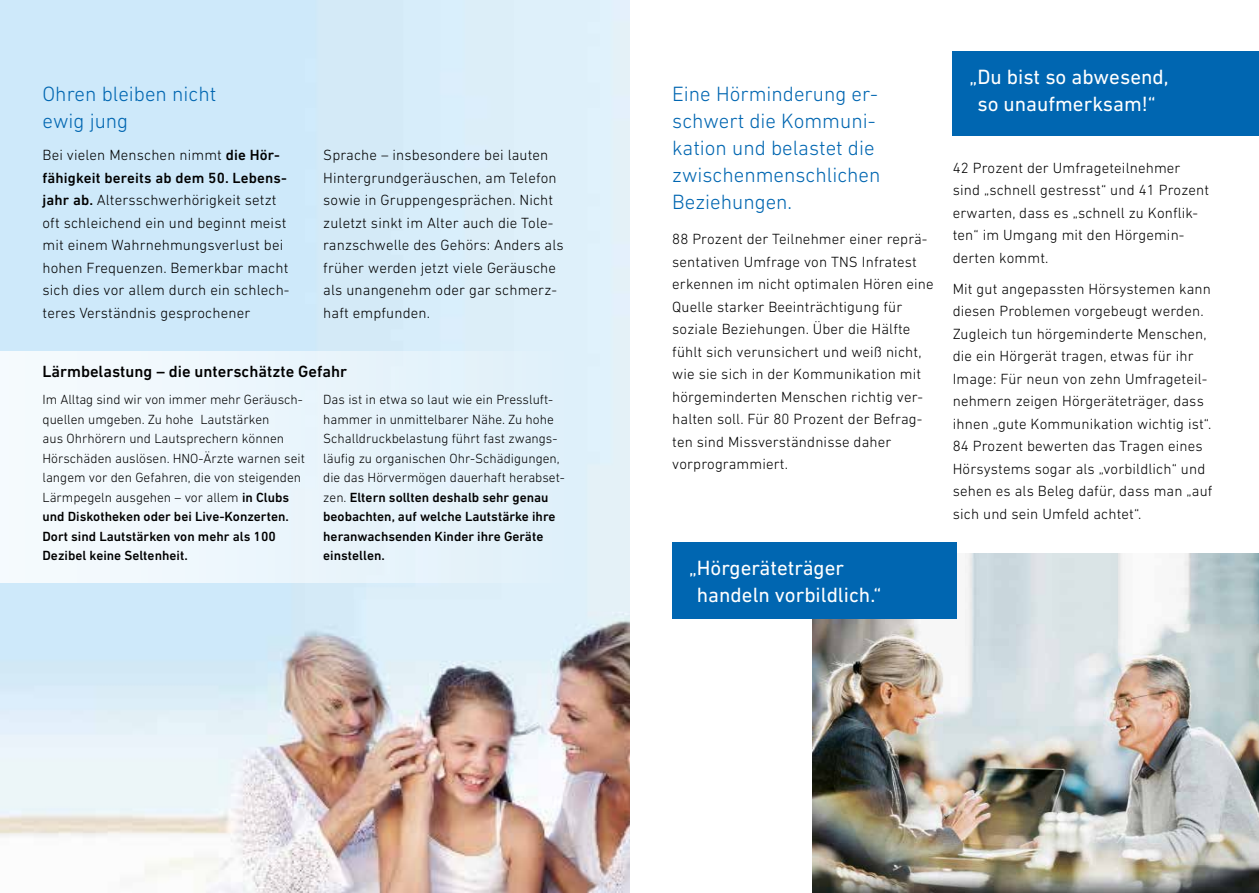
<style>
.page{position:relative;width:1259px;height:893px;background:#fff}
.page>*{position:absolute;margin:0;border:0;box-sizing:border-box;transform-origin:0 0}
.t1{font:300 21px/27px "DIN Next LT Pro";color:#0066b1}
.t2{font:21px/27px "DIN Next LT Pro";color:#fff;text-align:center}
.t3{font:500 16.5px "DIN Next LT Pro";color:#000}
.t4{font:300 15px/22.5px "DIN Next LT Pro";letter-spacing:.01em;color:#000}
.t5{font:300 13.5px/19.5px "DIN Next LT Pro";color:#000}
.s1{font-weight:500}
</style>
<div class="page">
<img style="left:0;top:0;width:629px;height:893px">
<div style="left:0;top:351px;width:587px;height:232px;background:#eaf5fc"></div>
<div style="left:952px;top:51px;width:307px;height:84px;background:#0066b1"></div>
<img style="left:812px;top:553px;width:447px;height:340px">
<div style="left:672px;top:542px;width:285px;height:77px;background:#0066b1"></div>
<h1 class="t1" style="left:43px;top:80px;width:175px">Ohren bleiben nicht ewig jung</h1>
<p class="t4" style="left:43px;top:144px;width:248px">Bei vielen Menschen nimmt <span class="s1">die Hör&shy;fähigkeit bereits ab dem 50. Lebens&shy;jahr ab.</span> Altersschwerhörigkeit setzt oft schleichend ein und beginnt meist mit einem Wahrnehmungsverlust bei hohen Frequenzen. Bemerkbar macht sich dies vor allem durch ein schlech&shy;teres Verständnis gesprochener</p>
<p class="t4" style="left:323px;top:144px;width:242px">Sprache – insbesondere bei lauten Hintergrundgeräuschen, am Telefon sowie in Gruppengesprächen. Nicht zuletzt sinkt im Alter auch die Tole&shy;ranzschwelle des Gehörs: Anders als früher werden jetzt viele Geräusche als unangenehm oder gar schmerz&shy;haft empfunden.</p>
<p class="t3" style="left:43px;top:361px;width:306px">Lärmbelastung – die unterschätzte Gefahr</p>
<p class="t5" style="left:43px;top:390px;width:264px">Im Alltag sind wir von immer mehr Geräusch&shy;quellen umgeben. Zu hohe Lautstärken<br>aus Ohrhörern und Lautsprechern können Hörschäden auslösen. HNO-Ärzte warnen seit langem vor den Gefahren, die von steigenden Lärmpegeln ausgehen – vor allem <span class="s1">in Clubs und Diskotheken oder bei Live-Konzerten.<br>Dort sind Lautstärken von mehr als 100<br>Dezibel keine Seltenheit.</span></p>
<p class="t5" style="left:323px;top:390px;width:243px">Das ist in etwa so laut wie ein Pressluft&shy;hammer in unmittelbarer Nähe. Zu hohe Schalldruckbelastung führt fast zwangs&shy;läufig zu organischen Ohr-Schädigungen, die das Hörvermögen dauerhaft herabset&shy;zen. <span class="s1">Eltern sollten deshalb sehr genau beobachten, auf welche Lautstärke ihre heranwachsenden Kinder ihre Geräte einstellen.</span></p>
<h1 class="t1" style="left:672px;top:80px;width:210px">Eine Hörminderung er&shy;schwert die Kommuni&shy;kation und belastet die zwischenmenschlichen<br>Beziehungen.</h1>
<p class="t4" style="left:672px;top:228px;width:263px">88 Prozent der Teilnehmer einer reprä&shy;sentativen Umfrage von TNS Infratest erkennen im nicht optimalen Hören eine Quelle starker Beeinträchtigung für soziale Beziehungen. Über die Hälfte fühlt sich verunsichert und weiß nicht, wie sie sich in der Kommunikation mit hörgeminderten Menschen richtig ver&shy;halten soll. Für 80 Prozent der Befrag&shy;ten sind Missverständnisse daher vorprogrammiert.</p>
<h1 class="t2" style="left:697px;top:554px;width:186px;text-align:left;text-indent:-8px">„Hörgeräteträger handeln vorbildlich.“</h1>
<h1 class="t2" style="left:969px;top:63px;width:201px">„Du bist so abwesend, so unaufmerksam!“</h1>
<p class="t4" style="left:952px;top:156px;width:258px">42 Prozent der Umfrageteilnehmer sind „schnell gestresst“ und 41 Prozent erwarten, dass es „schnell zu Konflik&shy;ten“ im Umgang mit den Hörgemin&shy;derten kommt.</p>
<p class="t4" style="left:952px;top:277px;width:261px">Mit gut angepassten Hörsystemen kann diesen Problemen vorgebeugt werden.<br>Zugleich tun hörgeminderte Menschen, die ein Hörgerät tragen, etwas für ihr Image: Für neun von zehn Umfrageteil&shy;nehmern zeigen Hörgeräteträger, dass ihnen „gute Kommunikation wichtig ist“.<br>84 Prozent bewerten das Tragen eines Hörsystems sogar als „vorbildlich“ und sehen es als Beleg dafür, dass man „auf sich und sein Umfeld achtet“.</p>
</div>
